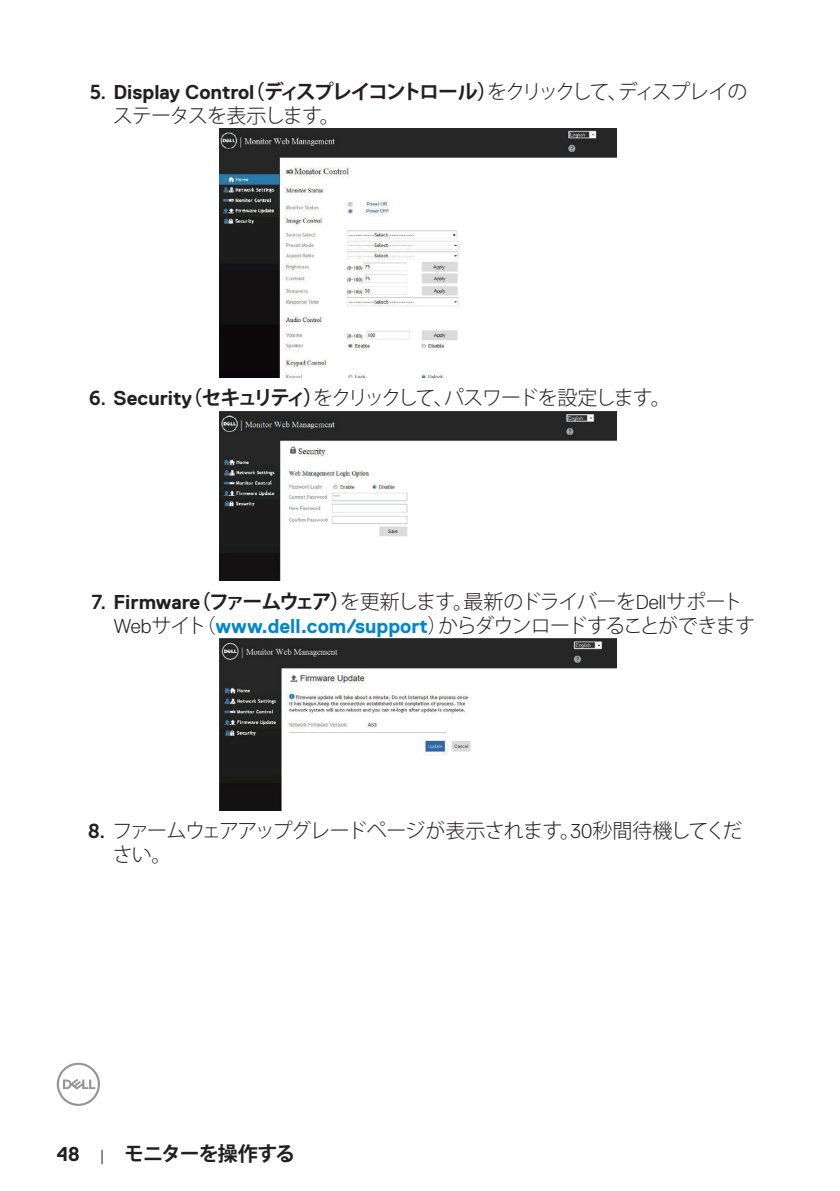
<style>
.page{position:relative;width:840px;height:1191px;background:#fff}
.page>*{position:absolute;margin:0;border:0;box-sizing:border-box;transform-origin:0 0}
.t1{font:300 20px/24px "Koz Go Pr 6 N";letter-spacing:-.07em;color:#231f20}
.t2{font:300 20px/24px "Koz Go Pr 6 N";letter-spacing:-.05em;color:#231f20}
.t3{font:300 20px "Koz Go Pr 6 N";letter-spacing:-.09em;color:#231f20}
.t4{font:700 20px "Koz Go Pr 6 N";letter-spacing:-.05em;color:#231f20}
.s1{font-family:"Museo Sans For Dell 700";font-weight:400}
.s2{font-family:"Dell Replica";font-weight:700}
.s3{font-weight:700}
.s4{font-family:"Dell Replica"}
.s5{font-family:"Dell Replica";font-weight:700;color:#0087cb}
.s6{font-family:"Dell Replica";font-weight:300;font-size:16px}
</style>
<div class="page">
<svg style="left:57px;top:1062px;width:43px;height:44px"></svg>
<img style="left:219px;top:129px;width:397px;height:248px">
<img style="left:219px;top:411px;width:397px;height:170px">
<img style="left:219px;top:638px;width:397px;height:172px">
<p class="t1" style="left:113px;top:80px;width:636px;text-indent:-23px"><span class="s1">5.</span> <span class="s2">Display Control</span><span class="s3">（ディスプレイコントロール）</span>をクリックして、ディスプレイのステータスを表示します。</p>
<p class="t3" style="left:89px;top:387px;width:583px"><span class="s1">6.</span> <span class="s2">Security</span><span class="s3">（セキュリティ）</span>をクリックして、パスワードを設定します。</p>
<p class="t1" style="left:113px;top:590px;width:642px;text-indent:-22px"><span class="s1">7.</span> <span class="s2">Firmware</span><span class="s3">（ファームウェア）</span>を更新します。最新のドライバーを<span class="s4">Dell</span>サポート<br><span class="s4">Web</span>サイト（<span class="s5">www.dell.com/support</span>）からダウンロードすることができます</p>
<p class="t2" style="left:113px;top:819px;width:630px;text-indent:-25px"><span class="s1">8.</span> ファームウェアアップグレードページが表示されます。<span class="s4">30</span>秒間待機してください。</p>
<p class="t4" style="left:57px;top:1142px;width:240px"><span class="s4">48</span> <span class="s6">|</span> モニターを操作する</p>
</div>
